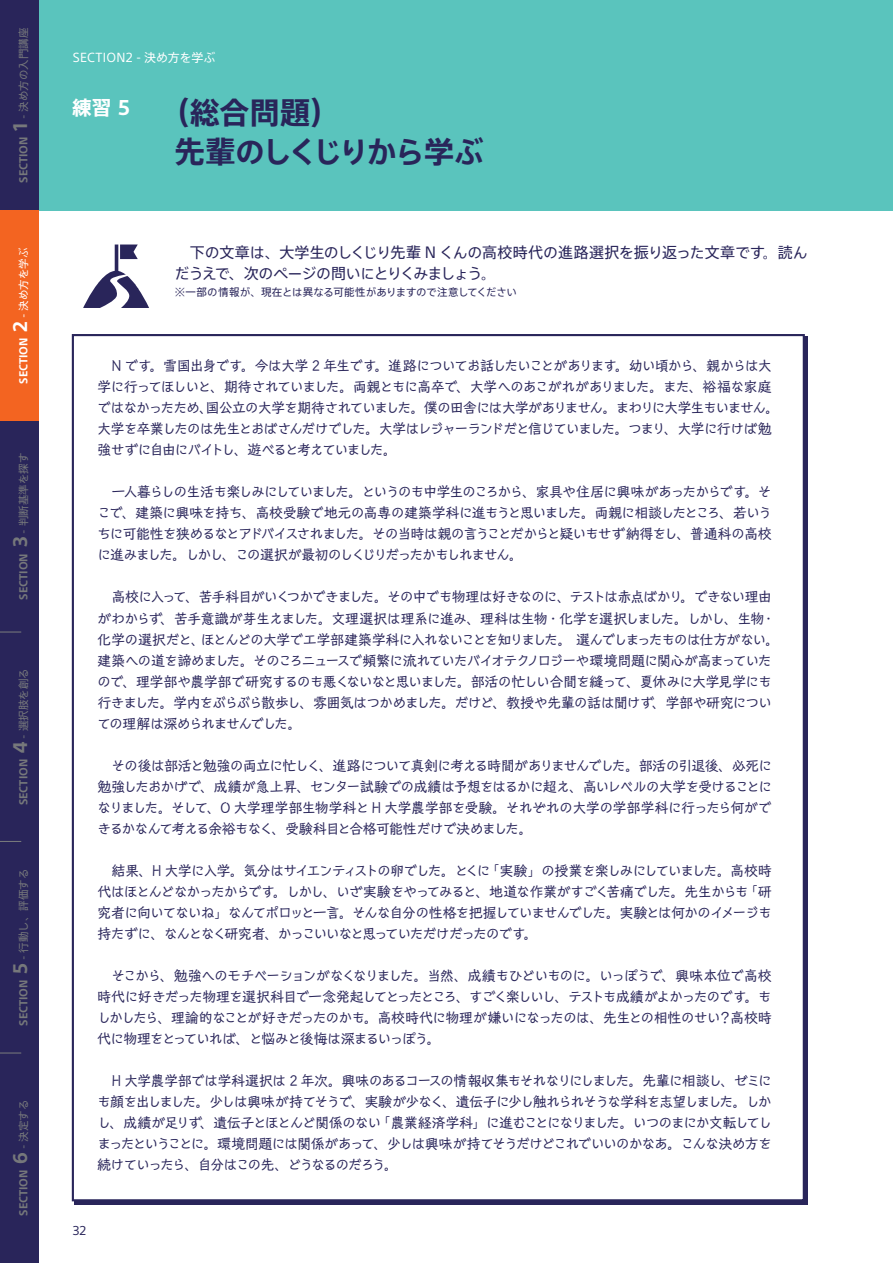
<style>
.page{position:relative;width:893px;height:1263px;background:#fff}
.page>*{position:absolute;margin:0;border:0;box-sizing:border-box;transform-origin:0 0}
.t1{font:700 30px/39px "SST Jp Pro";letter-spacing:-.03em;color:#29255a}
.t2{font:700 19.5px "SST Jp Pro";color:#fff}
.t3{font:15px/21px "SST Jp Pro";letter-spacing:-.025em;color:#29255a}
.t4{font:14.25px/21px "Talking Std";letter-spacing:-.1em;color:#29255a;text-align:justify}
.t5{font:12px "SST Jp Pro";letter-spacing:.015em;color:#fff}
.t6{font:11.7px "SST Jp Pro";color:#29255a}
.t7{font:10.5px "SST Jp Pro";color:#76787b}
.t8{font:10.5px "SST Jp Pro";letter-spacing:-.015em;color:#29255a}
.t9{font:700 10.5px "SST Jp Pro";color:#76787b}
.t10{font:700 10.5px "SST Jp Pro";color:#fff}
.s1{font-weight:700}
.s2{font-weight:700;font-size:18px}
.s3{font-size:18px}
.s4{font-weight:400}
</style>
<div class="page">
<div style="left:0;top:0;width:893px;height:210px;background:#5ac4bd"></div>
<svg style="left:83px;top:244px;width:66px;height:64px"></svg>
<div style="left:72px;top:334px;width:733px;height:867px;background:#fff;border:2px solid #29255a"></div>
<div style="left:0;top:0;width:38px;height:210px;background:#29255a"></div>
<div style="left:0;top:210px;width:38px;height:211px;background:#f36421"></div>
<div style="left:0;top:421px;width:38px;height:210px;background:#29255a"></div>
<div style="left:0;top:631px;width:38px;height:211px;background:#29255a"></div>
<div style="left:0;top:842px;width:38px;height:210px;background:#29255a"></div>
<div style="left:0;top:1052px;width:38px;height:211px;background:#29255a"></div>
<svg style="left:0;top:1052px;width:21px;height:1px"></svg>
<svg style="left:0;top:841px;width:21px;height:1px"></svg>
<svg style="left:0;top:631px;width:21px;height:1px"></svg>
<p class="t7" style="left:16px;top:183px;width:156px;rotate:-90deg"><span class="s1">SECTION</span> <span class="s2">1</span> - 決め方の入門講座</p>
<p class="t10" style="left:15px;top:384px;width:137px;rotate:-90deg">SECTION <span class="s3">2</span> <span class="s4">- 決め方を学ぶ</span></p>
<p class="t7" style="left:16px;top:599px;width:148px;rotate:-90deg"><span class="s1">SECTION</span> <span class="s2">3</span> - 判断基準を探す</p>
<p class="t9" style="left:15px;top:805px;width:138px;rotate:-90deg">SECTION <span class="s3">4</span> <span class="s4">- 選択肢を創る</span></p>
<p class="t7" style="left:16px;top:1026px;width:159px;rotate:-90deg"><span class="s1">SECTION</span> <span class="s2">5</span> - 行動し、評価する</p>
<p class="t9" style="left:15px;top:1216px;width:117px;rotate:-90deg">SECTION <span class="s3">6</span> <span class="s4">- 決定する</span></p>
<p class="t5" style="left:73px;top:49px;width:144px">SECTION2 - 決め方を学ぶ</p>
<h1 class="t1" style="left:175px;top:93px;width:310px;text-indent:-15px">（総合問題）<br>先輩のしくじりから学ぶ</h1>
<h2 class="t2" style="left:72px;top:92px;width:59px">練習 5</h2>
<p class="t3" style="left:175px;top:241px;width:635px;text-indent:15px">下の文章は、大学生のしくじり先輩 N くんの高校時代の進路選択を振り返った文章です。読んだうえで、次のページの問いにとりくみましょう。</p>
<p class="t8" style="left:175px;top:284px;width:344px">※一部の情報が、現在とは異なる可能性がありますので注意してください</p>
<p class="t4" style="left:97px;top:355px;width:684px;text-align:left;text-indent:14px">N です。雪国出身です。今は大学 2 年生です。進路についてお話したいことがあります。幼い頃から、親からは大学に行ってほしいと、期待されていました。両親ともに高卒で、大学へのあこがれがありました。また、裕福な家庭ではなかったため、国公立の大学を期待されていました。僕の田舎には大学がありません。まわりに大学生もいません。大学を卒業したのは先生とおばさんだけでした。大学はレジャーランドだと信じていました。つまり、大学に行けば勉強せずに自由にバイトし、遊べると考えていました。</p>
<p class="t4" style="left:97px;top:481px;width:677px;text-indent:14px">一人暮らしの生活も楽しみにしていました。というのも中学生のころから、家具や住居に興味があったからです。そこで、建築に興味を持ち、高校受験で地元の高専の建築学科に進もうと思いました。両親に相談したところ、若いうちに可能性を狭めるなとアドバイスされました。その当時は親の言うことだからと疑いもせず納得をし、普通科の高校に進みました。しかし、この選択が最初のしくじりだったかもしれません。</p>
<p class="t4" style="left:97px;top:586px;width:684px;text-align:left;text-indent:14px">高校に入って、苦手科目がいくつかできました。その中でも物理は好きなのに、テストは赤点ばかり。できない理由がわからず、苦手意識が芽生えました。文理選択は理系に進み、理科は生物・化学を選択しました。しかし、生物・化学の選択だと、ほとんどの大学で工学部建築学科に入れないことを知りました。 選んでしまったものは仕方がない。建築への道を諦めました。そのころニュースで頻繁に流れていたバイオテクノロジーや環境問題に関心が高まっていたので、理学部や農学部で研究するのも悪くないなと思いました。部活の忙しい合間を縫って、夏休みに大学見学にも行きました。学内をぶらぶら散歩し、雰囲気はつかめました。だけど、教授や先輩の話は聞けず、学部や研究についての理解は深められませんでした。</p>
<p class="t4" style="left:97px;top:754px;width:676px;text-indent:14px">その後は部活と勉強の両立に忙しく、進路について真剣に考える時間がありませんでした。部活の引退後、必死に勉強したおかげで、成績が急上昇、センター試験での成績は予想をはるかに超え、高いレベルの大学を受けることになりました。そして、O 大学理学部生物学科と H 大学農学部を受験。それぞれの大学の学部学科に行ったら何ができるかなんて考える余裕もなく、受験科目と合格可能性だけで決めました。</p>
<p class="t4" style="left:97px;top:859px;width:676px;text-indent:14px">結果、H 大学に入学。気分はサイエンティストの卵でした。とくに「実験」の授業を楽しみにしていました。高校時代はほとんどなかったからです。しかし、いざ実験をやってみると、地道な作業がすごく苦痛でした。先生からも「研究者に向いてないね」なんてポロッと一言。そんな自分の性格を把握していませんでした。実験とは何かのイメージも持たずに、なんとなく研究者、かっこいいなと思っていただけだったのです。</p>
<p class="t4" style="left:97px;top:964px;width:677px;text-indent:14px">そこから、勉強へのモチベーションがなくなりました。当然、成績もひどいものに。いっぽうで、興味本位で高校時代に好きだった物理を選択科目で一念発起してとったところ、すごく楽しいし、テストも成績がよかったのです。もしかしたら、理論的なことが好きだったのかも。高校時代に物理が嫌いになったのは、先生との相性のせい？高校時代に物理をとっていれば、と悩みと後悔は深まるいっぽう。</p>
<p class="t4" style="left:97px;top:1069px;width:677px;text-indent:14px">H 大学農学部では学科選択は 2 年次。興味のあるコースの情報収集もそれなりにしました。先輩に相談し、ゼミにも顔を出しました。少しは興味が持てそうで、実験が少なく、遺伝子に少し触れられそうな学科を志望しました。しかし、成績が足りず、遺伝子とほとんど関係のない「農業経済学科」に進むことになりました。いつのまにか文転してしまったということに。環境問題には関係があって、少しは興味が持てそうだけどこれでいいのかなあ。こんな決め方を続けていったら、自分はこの先、どうなるのだろう。</p>
<p class="t6" style="left:73px;top:1222px;width:15px">32</p>
</div>
